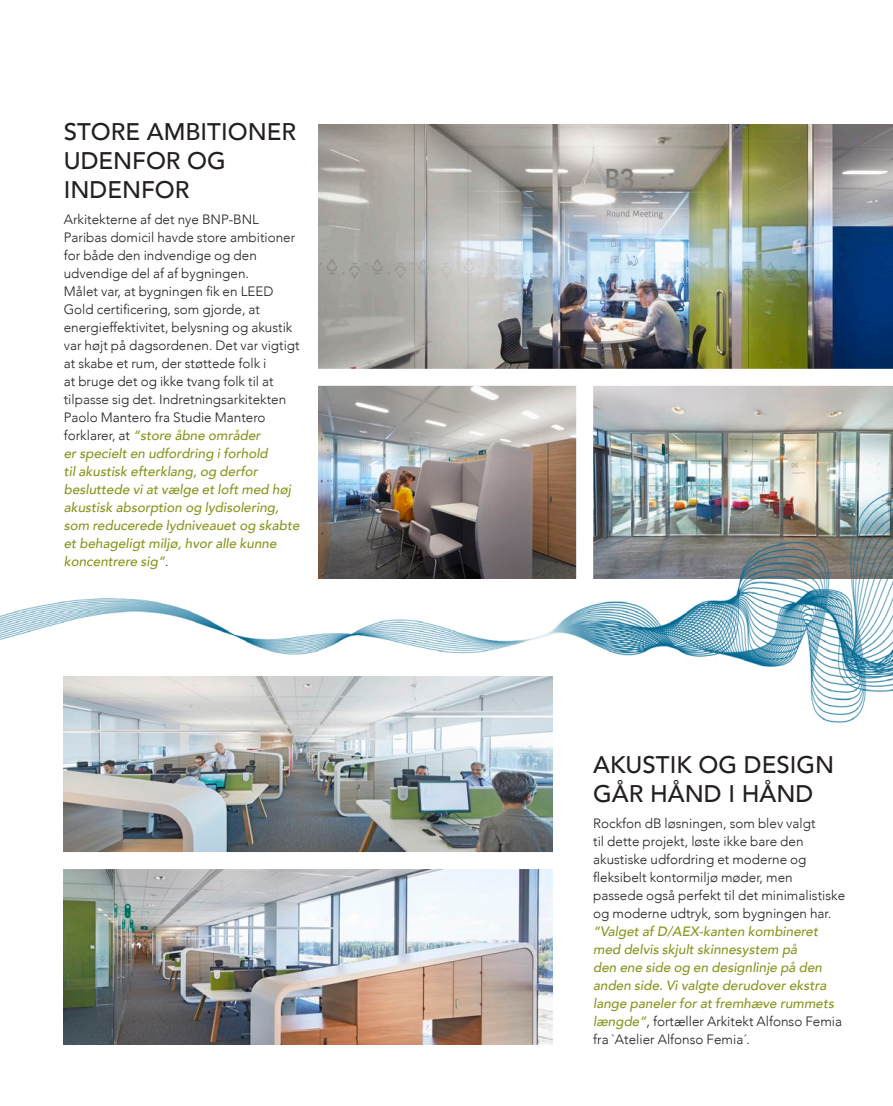
<style>
.page{position:relative;width:893px;height:1106px;background:#fff}
.page>*{position:absolute;margin:0;border:0;box-sizing:border-box;transform-origin:0 0}
.t1{font:500 24px/28.8px "Avenir";color:#231f20}
.t2{font:300 13.5px/18px "Avenir";color:#231f20}
.t3{font:italic 500 13.5px/18px "Avenir";color:#8a951e}
.s1{font-weight:500;font-style:italic;color:#8a951e}
.s2{font-weight:300;font-style:normal;color:#231f20}
</style>
<div class="page">
<img style="left:64px;top:760px;width:488px;height:284px">
<img style="left:319px;top:124px;width:574px;height:245px">
<img style="left:319px;top:386px;width:257px;height:49px">
<img style="left:593px;top:386px;width:300px;height:49px">
<img style="left:0;top:435px;width:893px;height:325px">
<div style="left:0;top:852px;width:574px;height:17px;background:#fff"></div>
<div style="left:576px;top:377px;width:17px;height:210px;background:#fff"></div>
<h1 class="t1" style="left:64px;top:116px;width:234px">STORE AMBITIONER<br>UDENFOR OG<br>INDENFOR</h1>
<p class="t2" style="left:64px;top:210px;width:237px">Arkitekterne af det nye BNP-BNL Paribas domicil havde store ambitioner for både den indvendige og den udvendige del af af bygningen.<br>Målet var, at bygningen fik en LEED Gold certificering, som gjorde, at energieffektivitet, belysning og akustik var højt på dagsordenen. Det var vigtigt at skabe et rum, der støttede folk i<br>at bruge det og ikke tvang folk til at tilpasse sig det. Indretningsarkitekten Paolo Mantero fra Studie Mantero forklarer, at <span class="s1">“store åbne områder<br>er specielt en udfordring i forhold<br>til akustisk efterklang, og derfor besluttede vi at vælge et loft med høj akustisk absorption og lydisolering, som reducerede lydniveauet og skabte et behageligt miljø, hvor alle kunne koncentrere sig”</span>.</p>
<h1 class="t1" style="left:593px;top:749px;width:242px">AKUSTIK OG DESIGN<br>GÅR HÅND I HÅND</h1>
<p class="t2" style="left:593px;top:814px;width:253px">Rockfon dB løsningen, som blev valgt<br>til dette projekt, løste ikke bare den akustiske udfordring et moderne og fleksibelt kontormiljø møder, men passede også perfekt til det minimalistiske og moderne udtryk, som bygningen har.</p>
<p class="t3" style="left:593px;top:923px;width:250px">“Valget af D/AEX-kanten kombineret med delvis skjult skinnesystem på<br>den ene side og en designlinje på den anden side. Vi valgte derudover ekstra lange paneler for at fremhæve rummets længde”<span class="s2">, fortæller Arkitekt Alfonso Femia fra `Atelier Alfonso Femia´.</span></p>
</div>
